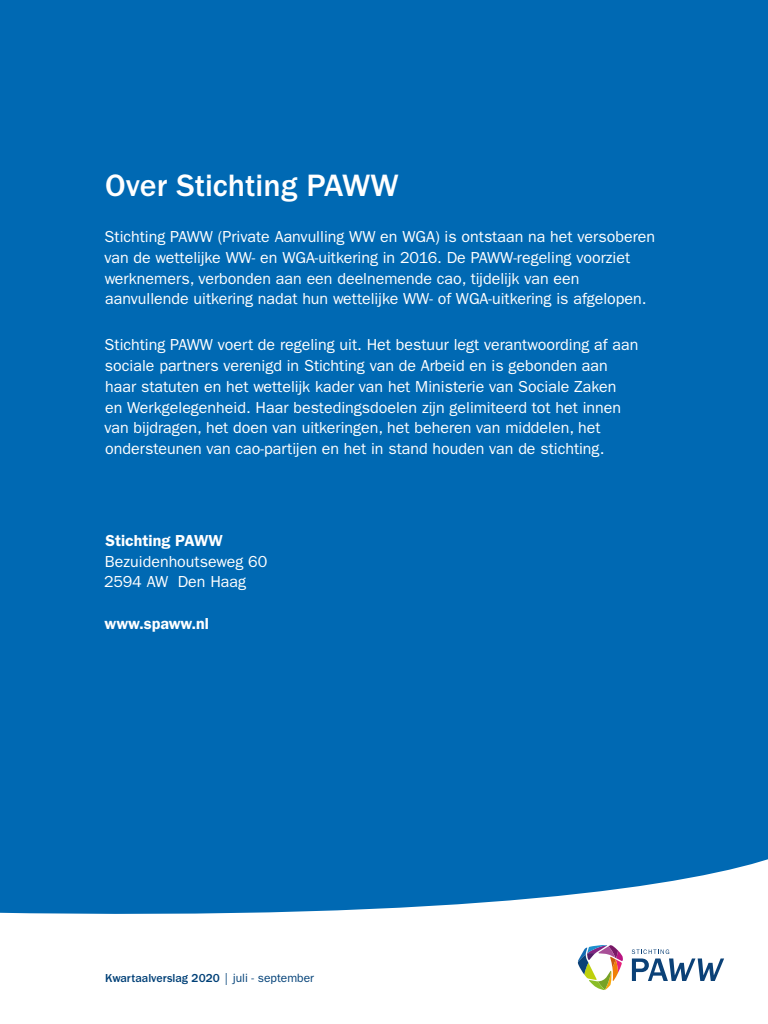
<style>
.page{position:relative;width:768px;height:1024px;background:#fff}
.page>*{position:absolute;margin:0;border:0;box-sizing:border-box;transform-origin:0 0}
.t1{font:500 32px "ITC Franklin Gothic Std";color:#fff}
.t2{font:16px/20.8px "ITC Franklin Gothic Std";color:#fff}
.t3{font:600 16px "ITC Franklin Gothic Std";color:#fff}
.t4{font:500 12px "ITC Franklin Gothic Std";color:#004077}
.s1{font-weight:400}
</style>
<div class="page">
<div style="left:0;top:0;width:768px;height:914px;background:#0069b3"></div>
<svg style="left:578px;top:945px;width:45px;height:45px"></svg>
<svg style="left:632px;top:949px;width:92px;height:32px"></svg>
<h1 class="t1" style="left:105px;top:168px;width:295px">Over Stichting PAWW</h1>
<p class="t2" style="left:104px;top:226px;width:552px">Stichting PAWW (Private Aanvulling WW en WGA) is ontstaan na het versoberen van de wettelijke WW- en WGA-uitkering in 2016. De PAWW-regeling voorziet werknemers, verbonden aan een deelnemende cao, tijdelijk van een aanvullende uitkering nadat hun wettelijke WW- of WGA-uitkering is afgelopen.</p>
<p class="t2" style="left:104px;top:334px;width:535px">Stichting PAWW voert de regeling uit. Het bestuur legt verantwoording af aan sociale partners verenigd in Stichting van de Arbeid en is gebonden aan haar statuten en het wettelijk kader van het Ministerie van Sociale Zaken<br>en Werkgelegenheid. Haar bestedingsdoelen zijn gelimiteerd tot het innen van bijdragen, het doen van uitkeringen, het beheren van middelen, het ondersteunen van cao-partijen en het in stand houden van de stichting.</p>
<p class="t3" style="left:105px;top:531px;width:119px">Stichting PAWW</p>
<p class="t2" style="left:104px;top:551px;width:165px">Bezuidenhoutseweg 60<br>2594 AW Den Haag</p>
<p class="t3" style="left:105px;top:614px;width:106px">www.spaww.nl</p>
<p class="t4" style="left:105px;top:972px;width:211px">Kwartaalverslag 2020 <span class="s1">| juli - september</span></p>
</div>
